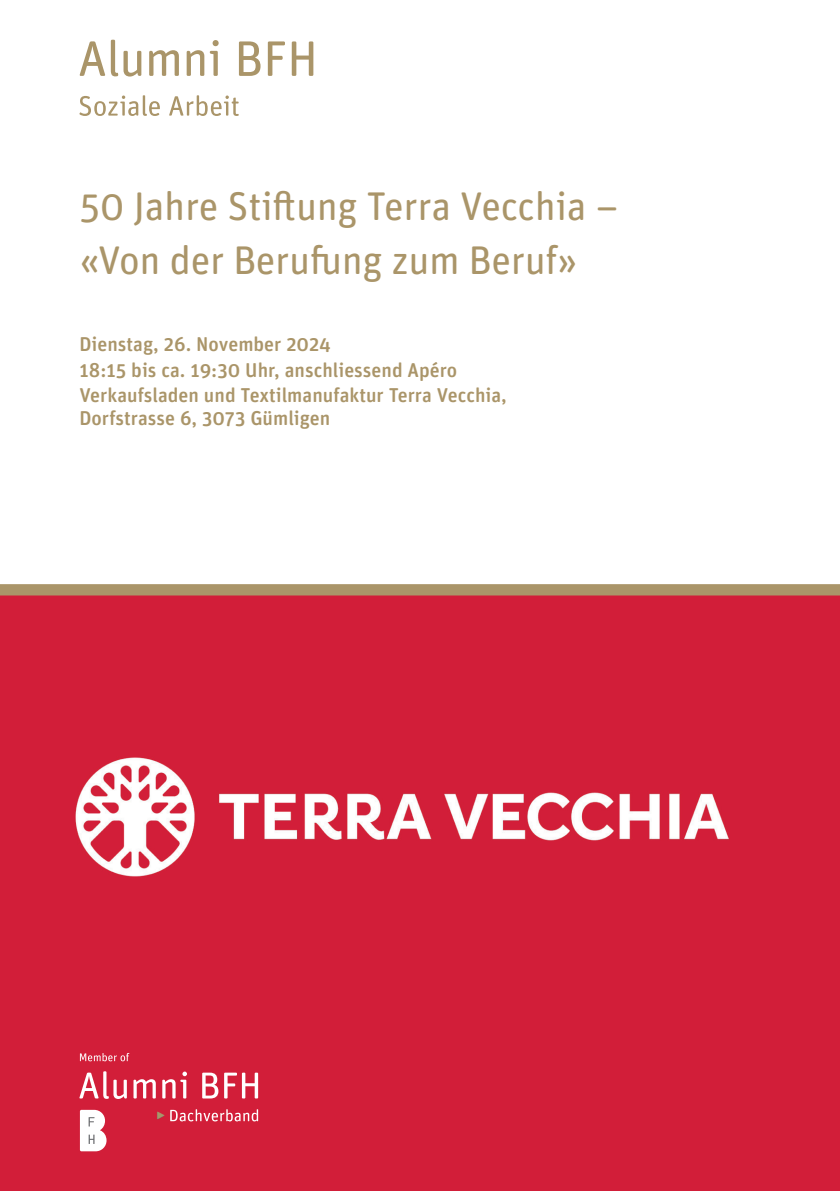
<style>
.page{position:relative;width:840px;height:1191px;background:#fff}
.page>*{position:absolute;margin:0;border:0;box-sizing:border-box;transform-origin:0 0}
.t1{font:40px/53.6px "Unit Rounded Pro";letter-spacing:-.01em;color:#aa9569}
.t2{font:500 20px/25.6px "Unit Rounded Pro";color:#aa9569}
.t3{font:17px "Unit Rounded Pro";color:#aa9569}
</style>
<div class="page">
<div style="left:0;top:595px;width:839px;height:586px;background:#d21e39"></div>
<svg style="left:0;top:584px;width:839px;height:11px"></svg>
<svg style="left:79px;top:41px;width:26px;height:35px"></svg>
<svg style="left:111px;top:40px;width:30px;height:37px"></svg>
<svg style="left:149px;top:50px;width:30px;height:26px"></svg>
<svg style="left:186px;top:50px;width:18px;height:26px"></svg>
<svg style="left:210px;top:40px;width:8px;height:36px"></svg>
<svg style="left:239px;top:41px;width:21px;height:35px"></svg>
<svg style="left:268px;top:41px;width:17px;height:35px"></svg>
<svg style="left:291px;top:41px;width:22px;height:35px"></svg>
<svg style="left:79px;top:95px;width:81px;height:21px"></svg>
<svg style="left:169px;top:95px;width:70px;height:21px"></svg>
<svg style="left:79px;top:1071px;width:48px;height:28px"></svg>
<svg style="left:133px;top:1079px;width:23px;height:19px"></svg>
<svg style="left:162px;top:1071px;width:25px;height:27px"></svg>
<svg style="left:202px;top:1072px;width:16px;height:26px"></svg>
<svg style="left:224px;top:1072px;width:34px;height:26px"></svg>
<svg style="left:80px;top:1109px;width:26px;height:42px"></svg>
<svg style="left:157px;top:1112px;width:7px;height:7px"></svg>
<svg style="left:170px;top:1109px;width:88px;height:12px"></svg>
<svg style="left:80px;top:1053px;width:49px;height:8px"></svg>
<h1 class="t1" style="left:79px;top:178px;width:540px">50 Jahre Stiftung Terra Vecchia – «Von der Berufung zum Beruf»</h1>
<p class="t2" style="left:79px;top:330px;width:429px">Dienstag, 26. November 2024<br>18:15 bis ca. 19:30 Uhr, anschliessend Apéro<br>Verkaufsladen und Textilmanufaktur Terra Vecchia,</p>
<p class="t2" style="left:79px;top:404px;width:252px">Dorfstrasse 6, 3073 Gümligen</p>
<p class="t3" style="left:156px;top:1103px;width:11px">‣</p>
</div>
